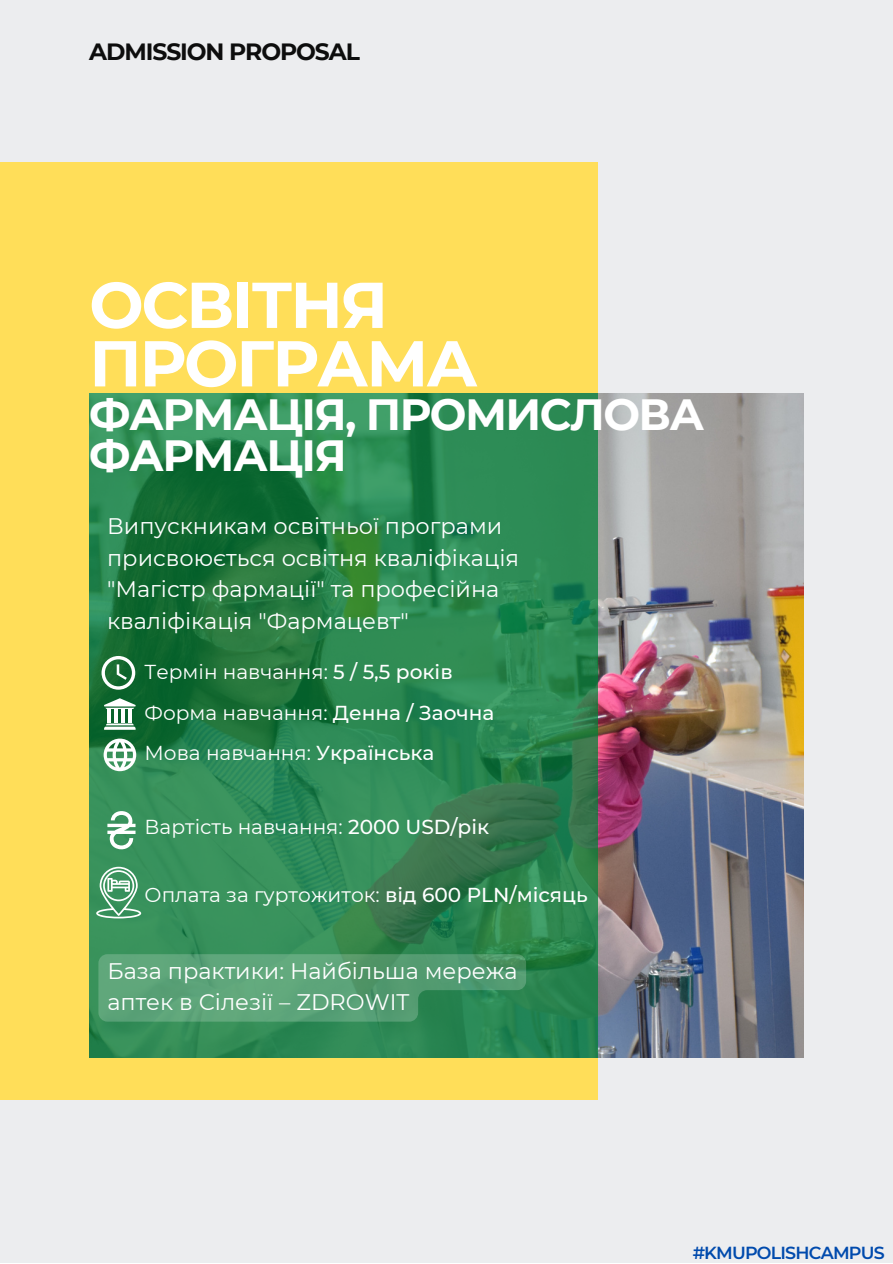
<style>
.page{position:relative;width:893px;height:1264px;background:#fff}
.page>*{position:absolute;margin:0;border:0;box-sizing:border-box;transform-origin:0 0}
.t1{font:700 64.65px/58.5px "Montserrat";letter-spacing:-.035em;color:#fff}
.t2{font:700 43.65px/41.5px "Montserrat";letter-spacing:-.035em;color:#fff}
.t3{font:700 23.4px "Montserrat";letter-spacing:-.045em;color:#0d0d0d}
.t4{font:22.5px/31.5px "Montserrat";color:#fff}
.t5{font:20.1px "Montserrat";color:#fff}
.t6{font:600 17.4px "Montserrat";letter-spacing:-.045em;color:#004aad}
.s1{font-weight:500}
</style>
<div class="page">
<div style="left:0;top:0;width:892px;height:1262px;background:#ecedef"></div>
<div style="left:0;top:162px;width:597px;height:937px;background:#ffde59"></div>
<img style="left:597px;top:393px;width:206px;height:664px">
<svg style="left:89px;top:393px;width:508px;height:664px"></svg>
<svg style="left:101px;top:656px;width:34px;height:33px"></svg>
<svg style="left:104px;top:698px;width:32px;height:31px"></svg>
<svg style="left:104px;top:738px;width:32px;height:33px"></svg>
<svg style="left:107px;top:811px;width:28px;height:38px"></svg>
<svg style="left:96px;top:866px;width:45px;height:52px"></svg>
<svg style="left:98px;top:954px;width:428px;height:67px"></svg>
<p class="t3" style="left:89px;top:38px;width:272px">ADMISSION PROPOSAL</p>
<p class="t1" style="left:89px;top:275px;width:390px">ОСВІТНЯ<br>ПРОГРАМА</p>
<p class="t2" style="left:89px;top:393px;width:616px">ФАРМАЦІЯ, ПРОМИСЛОВА<br>ФАРМАЦІЯ</p>
<p class="t4" style="left:107px;top:510px;width:413px">Випускникам освітньої програми присвоюється освітня кваліфікація "Магістр фармації" та професійна кваліфікація "Фармацевт"</p>
<p class="t5" style="left:144px;top:659px;width:309px">Термін навчання: <span class="s1">5 / 5,5 років</span></p>
<p class="t5" style="left:144px;top:700px;width:351px">Форма навчання: <span class="s1">Денна / Заочна</span></p>
<p class="t5" style="left:144px;top:740px;width:291px">Мова навчання: <span class="s1">Українська</span></p>
<p class="t5" style="left:144px;top:815px;width:346px">Вартість навчання: <span class="s1">2000 USD/рік</span></p>
<p class="t5" style="left:144px;top:882px;width:444px">Оплата за гуртожиток: <span class="s1">від 600 PLN/місяць</span></p>
<p class="t4" style="left:107px;top:955px;width:411px">База практики: Найбільша мережа аптек в Сілезії – ZDROWIT</p>
<p class="t6" style="left:692px;top:1241px;width:193px">#KMUPOLISHCAMPUS</p>
</div>
